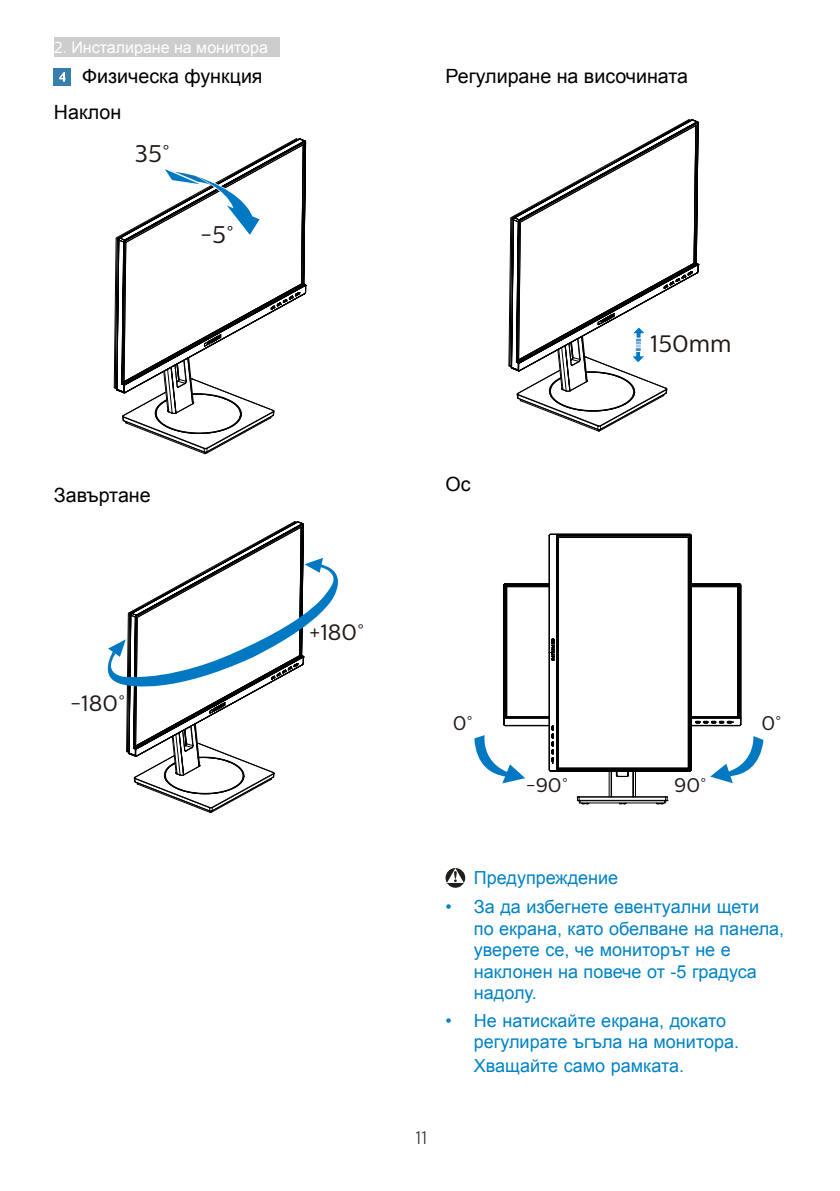
<style>
.page{position:relative;width:840px;height:1191px;background:#fff}
.page>*{position:absolute;margin:0;border:0;box-sizing:border-box;transform-origin:0 0}
.t1{font:24px "Centrale Sans";color:#221815}
.t2{font:23.8px "Centrale Sans";color:#221815}
.t3{font:22.2px "Centrale Sans";color:#221815}
.Heading_4{font:19.6px "Arial";color:#000}
.t4{font:19.6px "Centrale Sans";color:#221815}
.Heading_4-2{font:18px/21.6px "Arial";color:#0082c5}
.t5{font:300 18px "Centrale Sans";color:#231f20}
.t6{font:16px "Arial";color:#fff}
.s1{font-family:"Centrale Sans"}
.s2{color:#231815}
</style>
<div class="page">
<div style="left:54px;top:37px;width:225px;height:20px;background:#cdcdcd"></div>
<div style="left:54px;top:68px;width:17px;height:17px;background:#377eac"></div>
<svg style="left:59px;top:72px;width:7px;height:10px"></svg>
<svg style="left:113px;top:138px;width:193px;height:317px"></svg>
<svg style="left:107px;top:521px;width:231px;height:292px"></svg>
<svg style="left:508px;top:119px;width:190px;height:313px"></svg>
<svg style="left:710px;top:736px;width:53px;height:47px"></svg>
<svg style="left:474px;top:735px;width:51px;height:48px"></svg>
<hr style="left:503px;top:585px;width:1px;height:139px;background:#000">
<hr style="left:504px;top:586px;width:1px;height:131px;background:#000">
<hr style="left:505px;top:585px;width:1px;height:132px;background:#000">
<hr style="left:506px;top:586px;width:1px;height:130px;background:#000">
<hr style="left:505px;top:725px;width:44px;height:1px;background:#000">
<hr style="left:690px;top:725px;width:49px;height:1px;background:#000">
<hr style="left:690px;top:718px;width:50px;height:1px;background:#000">
<hr style="left:503px;top:718px;width:46px;height:1px;background:#000">
<hr style="left:503px;top:717px;width:46px;height:1px;background:#000">
<hr style="left:690px;top:717px;width:50px;height:1px;background:#000">
<hr style="left:690px;top:716px;width:47px;height:1px;background:#000">
<hr style="left:506px;top:716px;width:43px;height:1px;background:#000">
<hr style="left:737px;top:586px;width:1px;height:130px;background:#000">
<hr style="left:738px;top:586px;width:1px;height:131px;background:#000">
<hr style="left:739px;top:585px;width:1px;height:139px;background:#000">
<hr style="left:740px;top:585px;width:1px;height:139px;background:#000">
<hr style="left:506px;top:586px;width:43px;height:1px;background:#000">
<hr style="left:690px;top:586px;width:47px;height:1px;background:#000">
<hr style="left:690px;top:585px;width:48px;height:1px;background:#000">
<hr style="left:505px;top:585px;width:44px;height:1px;background:#000">
<hr style="left:690px;top:584px;width:49px;height:1px;background:#000">
<hr style="left:505px;top:584px;width:44px;height:1px;background:#000">
<hr style="left:690px;top:583px;width:49px;height:1px;background:#000">
<hr style="left:505px;top:583px;width:44px;height:1px;background:#000">
<svg style="left:694px;top:716px;width:47px;height:10px"></svg>
<hr style="left:579px;top:802px;width:85px;height:1px;background:#000">
<hr style="left:577px;top:796px;width:89px;height:1px;background:#000">
<hr style="left:579px;top:800px;width:86px;height:1px;background:#000">
<svg style="left:576px;top:796px;width:12px;height:8px"></svg>
<svg style="left:656px;top:796px;width:12px;height:8px"></svg>
<svg style="left:608px;top:771px;width:27px;height:26px"></svg>
<hr style="left:550px;top:534px;width:139px;height:1px;background:#000">
<hr style="left:557px;top:535px;width:132px;height:1px;background:#000">
<hr style="left:558px;top:537px;width:130px;height:1px;background:#000">
<hr style="left:548px;top:535px;width:1px;height:234px;background:#000">
<hr style="left:556px;top:534px;width:1px;height:237px;background:#000">
<hr style="left:557px;top:537px;width:1px;height:231px;background:#000">
<hr style="left:558px;top:768px;width:130px;height:1px;background:#000">
<hr style="left:557px;top:769px;width:131px;height:1px;background:#000">
<hr style="left:550px;top:770px;width:139px;height:1px;background:#000">
<hr style="left:687px;top:537px;width:1px;height:231px;background:#000">
<hr style="left:688px;top:536px;width:1px;height:233px;background:#000">
<hr style="left:689px;top:536px;width:1px;height:233px;background:#000">
<hr style="left:690px;top:535px;width:1px;height:234px;background:#000">
<svg style="left:548px;top:725px;width:13px;height:47px"></svg>
<svg style="left:548px;top:533px;width:18px;height:3px"></svg>
<svg style="left:549px;top:638px;width:6px;height:23px"></svg>
<div style="left:445px;top:868px;width:20px;height:19px;background:#1f1f1c;border-radius:50%"></div>
<svg style="left:446px;top:868px;width:17px;height:15px"></svg>
<p class="t6" style="left:54px;top:37px;width:215px"><span class="s1">2.</span> Инсталиране на монитора</p>
<p class="Heading_4" style="left:82px;top:63px;width:182px">Физическа функция</p>
<p class="Heading_4" style="left:54px;top:99px;width:69px">Наклон</p>
<p class="t1" style="left:134px;top:139px;width:37px">35<span class="s2">°</span></p>
<p class="t1" style="left:200px;top:221px;width:35px">-5<span class="s2">°</span></p>
<p class="Heading_4" style="left:54px;top:482px;width:98px">Завъртане</p>
<p class="t3" style="left:70px;top:691px;width:57px">-180<span class="s2">°</span></p>
<p class="t3" style="left:309px;top:619px;width:57px">+180<span class="s2">°</span></p>
<p class="Heading_4" style="left:445px;top:63px;width:244px">Регулиране на височината</p>
<p class="Heading_4" style="left:445px;top:471px;width:27px">Ос</p>
<p class="t2" style="left:650px;top:330px;width:83px">150mm</p>
<p class="t4" style="left:452px;top:712px;width:22px">0<span class="s2">°</span></p>
<p class="t4" style="left:761px;top:712px;width:22px">0<span class="s2">°</span></p>
<p class="t4" style="left:525px;top:774px;width:44px">-90<span class="s2">°</span></p>
<p class="t4" style="left:673px;top:774px;width:34px">90<span class="s2">°</span></p>
<p class="Heading_4-2" style="left:473px;top:867px;width:146px">Предупреждение</p>
<p class="Heading_4-2" style="left:473px;top:896px;width:311px;text-indent:-28px">• За да избегнете евентуални щети<br>по екрана, като обелване на панела, уверете се, че мониторът не е наклонен на повече от -5 градуса надолу.</p>
<p class="Heading_4-2" style="left:473px;top:1009px;width:266px;text-indent:-28px">• Не натискайте екрана, докато регулирате ъгъла на монитора.</p>
<p class="Heading_4-2" style="left:473px;top:1055px;width:212px">Хващайте само рамката.</p>
<p class="t5" style="left:415px;top:1127px;width:13px">11</p>
</div>
